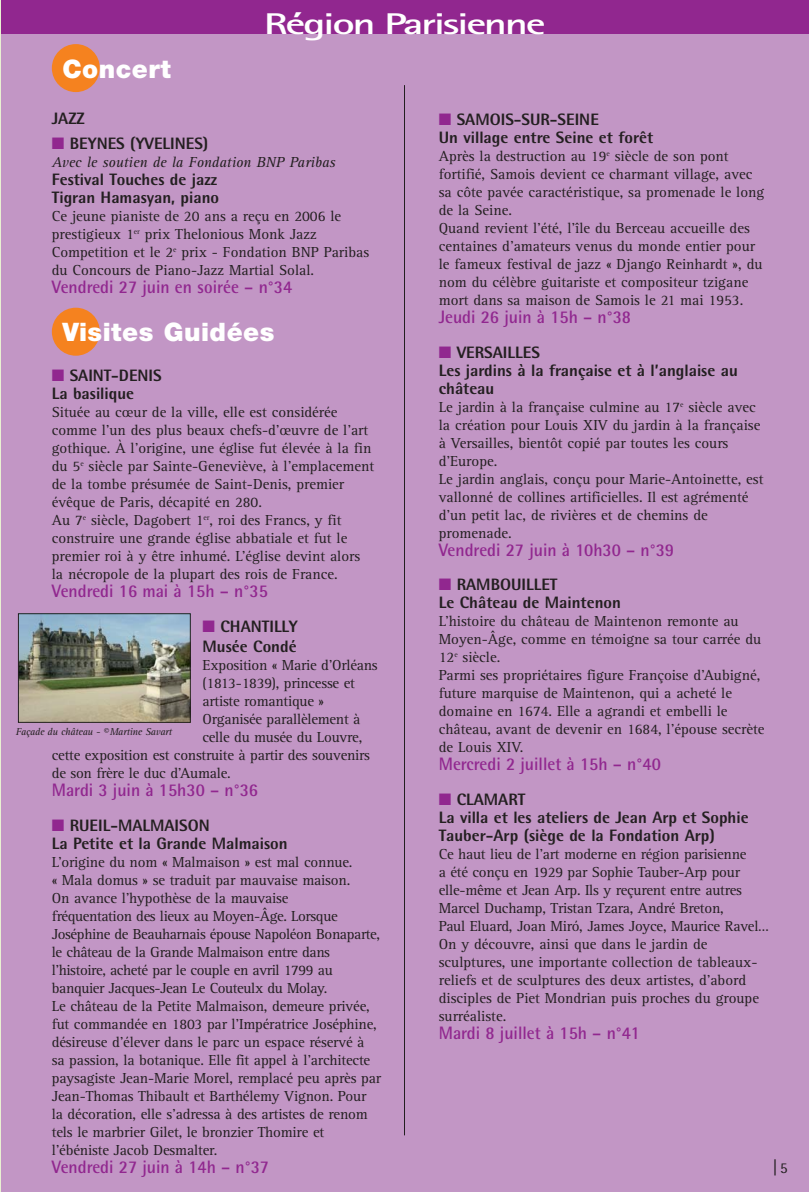
<style>
.page{position:relative;width:809px;height:1192px;background:#fff}
.page>*{position:absolute;margin:0;border:0;box-sizing:border-box;transform-origin:0 0}
.t1{font:700 30px "Rotis Sans Serif";letter-spacing:-.055em;color:#fff;scale:1.5 1}
.t2{font:900 25.5px "Helvetica Neue";letter-spacing:.02em;color:#fff}
.t3{font:700 18px "Rotis Semi Sans";color:#91278f;scale:.95 1}
.t4{font:18px "Rotis Semi Sans";color:#231f20}
.t5{font:800 16.5px/18px "Rotis Semi Sans";color:#231f20}
.t6{font:15px/18px "Rotis Serif";color:#231f20}
.t7{font:italic 15px "Rotis Serif";color:#231f20}
.t8{font:italic 10.35px "Rotis Serif";letter-spacing:-.02em;color:#231f20}
.s1{color:#91278f}
.s2{font-size:15px}
</style>
<div class="page">
<div style="left:1px;top:0;width:808px;height:1192px;background:#c296c5"></div>
<hr style="left:0;top:0;width:1px;height:1192px;background:#e8f1d2">
<hr style="left:0;top:0;width:1px;height:34px;background:#bad875">
<div style="left:1px;top:0;width:808px;height:34px;background:#91278f"></div>
<hr style="left:404px;top:85px;width:1px;height:1050px;background:#231f20">
<div style="left:52px;top:44px;width:48px;height:48px;background:#f5821f;border-radius:50%"></div>
<div style="left:52px;top:308px;width:48px;height:48px;background:#f5821f;border-radius:50%"></div>
<img style="left:20px;top:615px;width:169px;height:106px">
<div style="left:18px;top:613px;width:173px;height:110px;border:1px solid #231f20"></div>
<h2 class="t2" style="left:62px;top:60px;width:110px">Concert</h2>
<h1 class="t1" style="left:264px;top:13px;width:190px">Région Parisienne</h1>
<p class="t5" style="left:52px;top:111px;width:35px">JAZZ</p>
<p class="t5" style="left:52px;top:136px;width:158px"><span class="s1">■</span> BEYNES (YVELINES)</p>
<p class="t7" style="left:52px;top:156px;width:285px">Avec le soutien de la Fondation BNP Paribas</p>
<p class="t5" style="left:52px;top:172px;width:169px">Festival Touches de jazz<br>Tigran Hamasyan, piano</p>
<p class="t6" style="left:52px;top:208px;width:319px">Ce jeune pianiste de 20 ans a reçu en 2006 le prestigieux 1<sup>er</sup> prix Thelonious Monk Jazz Competition et le 2<sup>e</sup> prix - Fondation BNP Paribas du Concours de Piano-Jazz Martial Solal.</p>
<p class="t3" style="left:52px;top:280px;width:255px">Vendredi 27 juin en soirée – n°34</p>
<h2 class="t2" style="left:62px;top:323px;width:214px">Visites Guidées</h2>
<p class="t5" style="left:52px;top:368px;width:111px"><span class="s1">■</span> SAINT-DENIS<br>La basilique</p>
<p class="t6" style="left:52px;top:405px;width:324px">Située au cœur de la ville, elle est considérée comme l’un des plus beaux chefs-d’œuvre de l’art gothique. À l’origine, une église fut élevée à la fin du 5<sup>e</sup> siècle par Sainte-Geneviève, à l’emplacement de la tombe présumée de Saint-Denis, premier évêque de Paris, décapité en 280.<br>Au 7<sup>e</sup> siècle, Dagobert 1<sup>er</sup>, roi des Francs, y fit construire une grande église abbatiale et fut le premier roi à y être inhumé. L’église devint alors la nécropole de la plupart des rois de France.</p>
<p class="t3" style="left:52px;top:585px;width:229px">Vendredi 16 mai à 15h – n°35</p>
<p class="t5" style="left:203px;top:617px;width:96px;line-height:20.5px"><span class="s1">■</span> CHANTILLY<br>Musée Condé</p>
<p class="t6" style="left:203px;top:657px;width:177px">Exposition « Marie d’Orléans</p>
<p class="t6" style="left:203px;top:675px;width:154px">(1813-1839), princesse et</p>
<p class="t6" style="left:203px;top:693px;width:123px">artiste romantique »</p>
<p class="t6" style="left:203px;top:711px;width:159px">Organisée parallèlement à</p>
<p class="t6" style="left:202px;top:729px;width:161px">celle du musée du Louvre,</p>
<p class="t6" style="left:52px;top:747px;width:320px">cette exposition est construite à partir des souvenirs</p>
<p class="t6" style="left:52px;top:765px;width:180px">de son frère le duc d’Aumale.</p>
<p class="t3" style="left:52px;top:784px;width:219px">Mardi 3 juin à 15h30 – n°36</p>
<p class="t5" style="left:52px;top:818px;width:237px"><span class="s1">■</span> RUEIL-MALMAISON<br>La Petite et la Grande Malmaison</p>
<p class="t6" style="left:52px;top:854px;width:331px">L’origine du nom « Malmaison » est mal connue.<br>« Mala domus » se traduit par mauvaise maison.<br>On avance l’hypothèse de la mauvaise<br>fréquentation des lieux au Moyen-Âge. Lorsque Joséphine de Beauharnais épouse Napoléon Bonaparte, le château de la Grande Malmaison entre dans l’histoire, acheté par le couple en avril 1799 au banquier Jacques-Jean Le Couteulx du Molay.<br>Le château de la Petite Malmaison, demeure privée, fut commandée en 1803 par l’Impératrice Joséphine, désireuse d’élever dans le parc un espace réservé à sa passion, la botanique. Elle fit appel à l’architecte paysagiste Jean-Marie Morel, remplacé peu après par Jean-Thomas Thibault et Barthélemy Vignon. Pour la décoration, elle s’adressa à des artistes de renom tels le marbrier Gilet, le bronzier Thomire et l’ébéniste Jacob Desmalter.</p>
<p class="t3" style="left:52px;top:1160px;width:230px">Vendredi 27 juin à 14h – n°37</p>
<p class="t8" style="left:16px;top:728px;width:158px">Façade du château - ©Martine Savart</p>
<p class="t5" style="left:439px;top:112px;width:216px"><span class="s1">■</span> SAMOIS-SUR-SEINE<br>Un village entre Seine et forêt</p>
<p class="t6" style="left:439px;top:149px;width:327px">Après la destruction au 19<sup>e</sup> siècle de son pont fortifié, Samois devient ce charmant village, avec sa côte pavée caractéristique, sa promenade le long de la Seine.<br>Quand revient l’été, l’île du Berceau accueille des centaines d’amateurs venus du monde entier pour le fameux festival de jazz « Django Reinhardt », du nom du célèbre guitariste et compositeur tzigane mort dans sa maison de Samois le 21 mai 1953.</p>
<p class="t3" style="left:439px;top:311px;width:204px">Jeudi 26 juin à 15h – n°38</p>
<p class="t5" style="left:439px;top:345px;width:301px"><span class="s1">■</span> VERSAILLES<br>Les jardins à la française et à l’anglaise au château</p>
<p class="t6" style="left:439px;top:399px;width:326px">Le jardin à la française culmine au 17<sup>e</sup> siècle avec la création pour Louis XIV du jardin à la française à Versailles, bientôt copié par toutes les cours d’Europe.<br>Le jardin anglais, conçu pour Marie-Antoinette, est vallonné de collines artificielles. Il est agrémenté d’un petit lac, de rivières et de chemins de promenade.</p>
<p class="t3" style="left:439px;top:543px;width:249px">Vendredi 27 juin à 10h30 – n°39</p>
<p class="t5" style="left:439px;top:577px;width:184px"><span class="s1">■</span> RAMBOUILLET<br>Le Château de Maintenon</p>
<p class="t6" style="left:439px;top:614px;width:327px">L’histoire du château de Maintenon remonte au Moyen-Âge, comme en témoigne sa tour carrée du 12<sup>e</sup> siècle.<br>Parmi ses propriétaires figure Françoise d’Aubigné, future marquise de Maintenon, qui a acheté le domaine en 1674. Elle a agrandi et embelli le château, avant de devenir en 1684, l’épouse secrète de Louis XIV.</p>
<p class="t3" style="left:439px;top:758px;width:235px">Mercredi 2 juillet à 15h – n°40</p>
<p class="t5" style="left:439px;top:792px;width:311px"><span class="s1">■</span> CLAMART<br>La villa et les ateliers de Jean Arp et Sophie<br>Tauber-Arp (siège de la Fondation Arp)</p>
<p class="t6" style="left:439px;top:847px;width:332px">Ce haut lieu de l’art moderne en région parisienne<br>a été conçu en 1929 par Sophie Tauber-Arp pour elle-même et Jean Arp. Ils y reçurent entre autres Marcel Duchamp, Tristan Tzara, André Breton,<br>Paul Eluard, Joan Miró, James Joyce, Maurice Ravel… On y découvre, ainsi que dans le jardin de sculptures, une importante collection de tableaux&shy;reliefs et de sculptures des deux artistes, d’abord disciples de Piet Mondrian puis proches du groupe surréaliste.</p>
<p class="t3" style="left:439px;top:1027px;width:213px">Mardi 8 juillet à 15h – n°41</p>
<p class="t4" style="left:772px;top:1161px;width:17px">|<span class="s2">5</span></p>
</div>
